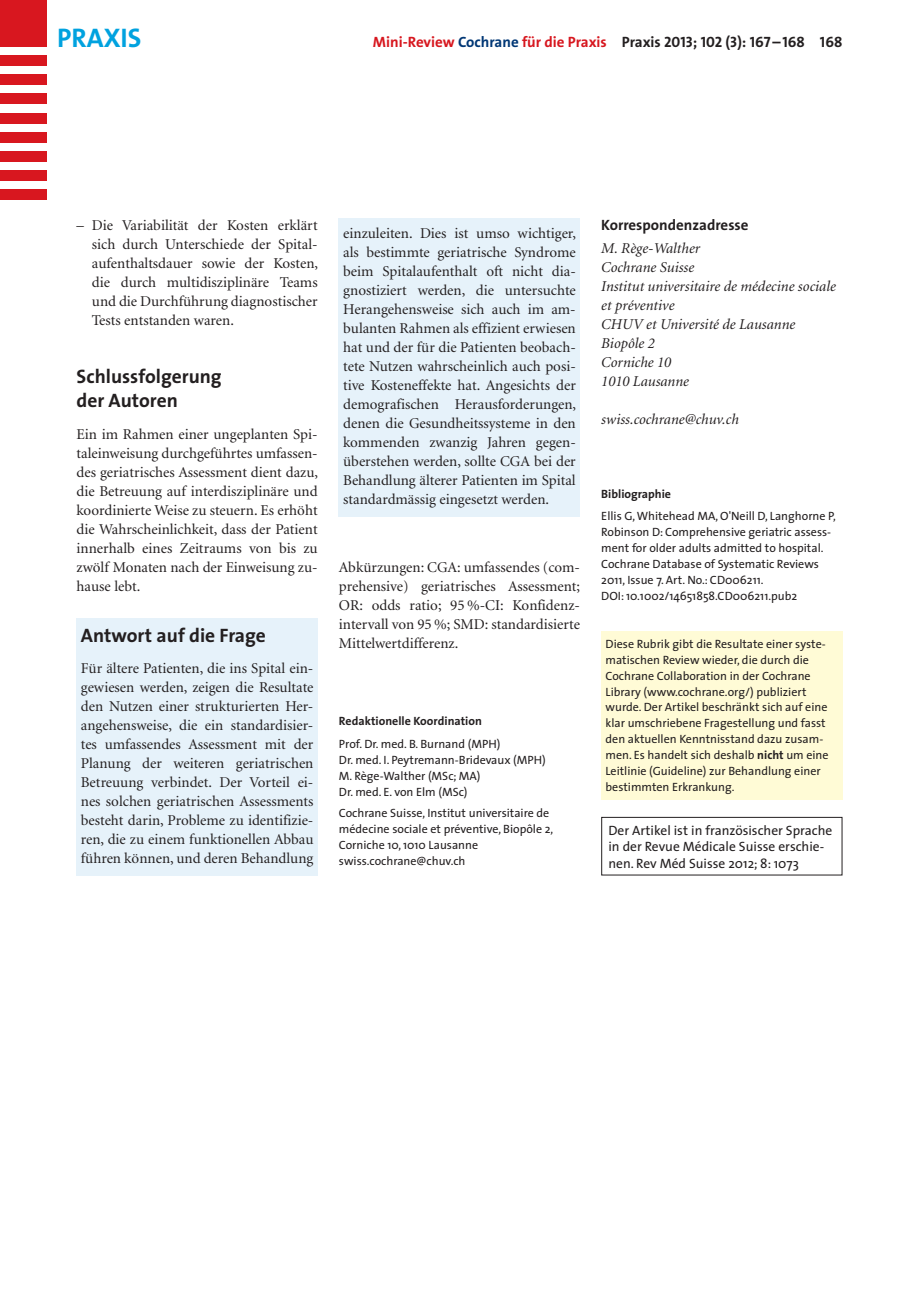
<style>
.page{position:relative;width:919px;height:1289px;background:#fff}
.page>*{position:absolute;margin:0;border:0;box-sizing:border-box;transform-origin:0 0}
.t1{font:700 27px "The Sans B W7";color:#00a2df}
.t2{font:700 19.5px/24px "The Sans";color:#231f20}
.t3{font:15px/19px "Minion";color:#231f20;text-align:justify}
.t4{font:italic 15px/19px "Minion";color:#231f20}
.t5{font:700 15px "The Sans B W7";color:#d7171f}
.t6{font:700 15px/23.5px "The Sans";color:#231f20}
.t7{font:13.5px/16.5px "The Sans";color:#231f20}
.t8{font:12px/15.9px "The Sans";color:#231f20}
.s1{color:#013775}
.s2{color:#231f20}
.s3{font-family:"The Sans Bold Caps";font-weight:400;color:#231f20}
.s4{font-weight:700}
.s5{font-family:"Minion";font-weight:400;font-style:italic}
</style>
<div class="page">
<div style="left:0;top:0;width:47px;height:47px;background:#d8171f"></div>
<div style="left:0;top:55px;width:47px;height:11px;background:#d8171f"></div>
<div style="left:0;top:74px;width:47px;height:11px;background:#d8171f"></div>
<div style="left:0;top:94px;width:47px;height:10px;background:#d8171f"></div>
<div style="left:0;top:113px;width:47px;height:10px;background:#d8171f"></div>
<div style="left:0;top:132px;width:47px;height:10px;background:#d8171f"></div>
<div style="left:0;top:151px;width:47px;height:11px;background:#d8171f"></div>
<div style="left:0;top:170px;width:47px;height:11px;background:#d8171f"></div>
<div style="left:0;top:189px;width:47px;height:11px;background:#d8171f"></div>
<div style="left:77px;top:618px;width:240px;height:257px;background:#e6f2fa"></div>
<div style="left:339px;top:219px;width:241px;height:298px;background:#e6f2fa"></div>
<div style="left:601px;top:817px;width:241px;height:58px;border:1px solid #231f20"></div>
<div style="left:601px;top:630px;width:241px;height:169px;background:#fffbd6"></div>
<p class="t1" style="left:57px;top:27px;width:86px">PRAXIS</p>
<p class="t5" style="left:373px;top:36px;width:471px">Mini-Review <span class="s1">Cochrane</span> für die Praxis <span class="s2">Praxis</span> <span class="s3">2013</span><span class="s2">;</span> <span class="s3">102 (3)</span><span class="s2">:</span> <span class="s3">167</span> <span class="s2">–</span> <span class="s3">168 168</span></p>
<p class="t3" style="left:92px;top:217px;width:228px;text-indent:-15px">– Die Variabilität der Kosten erklärt sich durch Unterschiede der Spital&shy;aufenthaltsdauer sowie der Kosten, die durch multidisziplinäre Teams und die Durchführung diagnostischer Tests entstanden waren.</p>
<p class="t2" style="left:77px;top:366px;width:147px">Schlussfolgerung der Autoren</p>
<p class="t3" style="left:77px;top:425px;width:243px">Ein im Rahmen einer ungeplanten Spi&shy;taleinweisung durchgeführtes umfassen&shy;des geriatrisches Assessment dient dazu, die Betreuung auf interdisziplinäre und koordinierte Weise zu steuern. Es erhöht die Wahrscheinlichkeit, dass der Patient innerhalb eines Zeitraums von bis zu zwölf Monaten nach der Einweisung zu&shy;hause lebt.</p>
<p class="t2" style="left:81px;top:625px;width:187px">Antwort auf die Frage</p>
<p class="t3" style="left:81px;top:659px;width:234px">Für ältere Patienten, die ins Spital ein&shy;gewiesen werden, zeigen die Resultate den Nutzen einer strukturierten Her&shy;angehensweise, die ein standardisier&shy;tes umfassendes Assessment mit der Planung der weiteren geriatrischen Betreuung verbindet. Der Vorteil ei&shy;nes solchen geriatrischen Assessments besteht darin, Probleme zu identifizie&shy;ren, die zu einem funktionellen Abbau führen können, und deren Behandlung</p>
<p class="t3" style="left:343px;top:225px;width:234px">einzuleiten. Dies ist umso wichtiger, als bestimmte geriatrische Syndrome beim Spitalaufenthalt oft nicht dia&shy;gnostiziert werden, die untersuchte Herangehensweise sich auch im am&shy;bulanten Rahmen als effizient erwiesen hat und der für die Patienten beobach&shy;tete Nutzen wahrscheinlich auch posi&shy;tive Kosteneffekte hat. Angesichts der demografischen Herausforderungen, denen die Gesundheitssysteme in den kommenden zwanzig Jahren gegen&shy;überstehen werden, sollte CGA bei der Behandlung älterer Patienten im Spital standardmässig eingesetzt werden.</p>
<p class="t3" style="left:339px;top:558px;width:243px">Abkürzungen: CGA: umfassendes (com&shy;prehensive) geriatrisches Assessment; OR: odds ratio; 95 %-CI: Konfidenz&shy;intervall von 95 %; SMD: standardisierte Mittelwertdifferenz.</p>
<p class="t8" style="left:339px;top:711px;width:163px;line-height:22.4px"><span class="s4">Redaktionelle Koordination<br></span>Prof. Dr. med. B. Burnand (MPH)</p>
<p class="t8" style="left:339px;top:752px;width:208px">Dr. med. I. Peytremann-Bridevaux (MPH)<br>M. Rège-Walther (MSc; MA)<br>Dr. med. E. von Elm (MSc)</p>
<p class="t8" style="left:339px;top:805px;width:216px">Cochrane Suisse, Institut universitaire de médecine sociale et préventive, Biopôle 2, Corniche 10, 1010 Lausanne swiss.cochrane@chuv.ch</p>
<p class="t6" style="left:601px;top:214px;width:149px">Korrespondenzadresse<br><span class="s5">M. Rège-Walther</span></p>
<p class="t4" style="left:601px;top:259px;width:236px">Cochrane Suisse<br>Institut universitaire de médecine sociale et préventive<br>CHUV et Université de Lausanne<br>Biopôle 2<br>Corniche 10<br>1010 Lausanne</p>
<p class="t4" style="left:601px;top:411px;width:139px">swiss.cochrane@chuv.ch</p>
<p class="t8" style="left:601px;top:483px;width:236px;line-height:22.4px"><span class="s4">Bibliographie<br></span>Ellis G, Whitehead MA, O'Neill D, Langhorne P,</p>
<p class="t8" style="left:601px;top:525px;width:231px">Robinson D: Comprehensive geriatric assess&shy;ment for older adults admitted to hospital.<br>Cochrane Database of Systematic Reviews 2011, Issue 7. Art. No.: CD006211.<br>DOI: 10.1002/14651858.CD006211.pub2</p>
<p class="t8" style="left:605px;top:636px;width:224px">Diese Rubrik gibt die Resultate einer syste&shy;matischen Review wieder, die durch die Cochrane Collaboration in der Cochrane Library (www.cochrane.org/) publiziert wurde. Der Artikel beschränkt sich auf eine klar umschriebene Fragestellung und fasst den aktuellen Kenntnisstand dazu zusam&shy;men. Es handelt sich deshalb <span class="s4">nicht</span> um eine Leitlinie (Guideline) zur Behandlung einer bestimmten Erkrankung.</p>
<p class="t7" style="left:608px;top:822px;width:225px">Der Artikel ist in französischer Sprache in der Revue Médicale Suisse erschie&shy;nen. Rev Méd Suisse 2012; 8: 1073</p>
</div>
